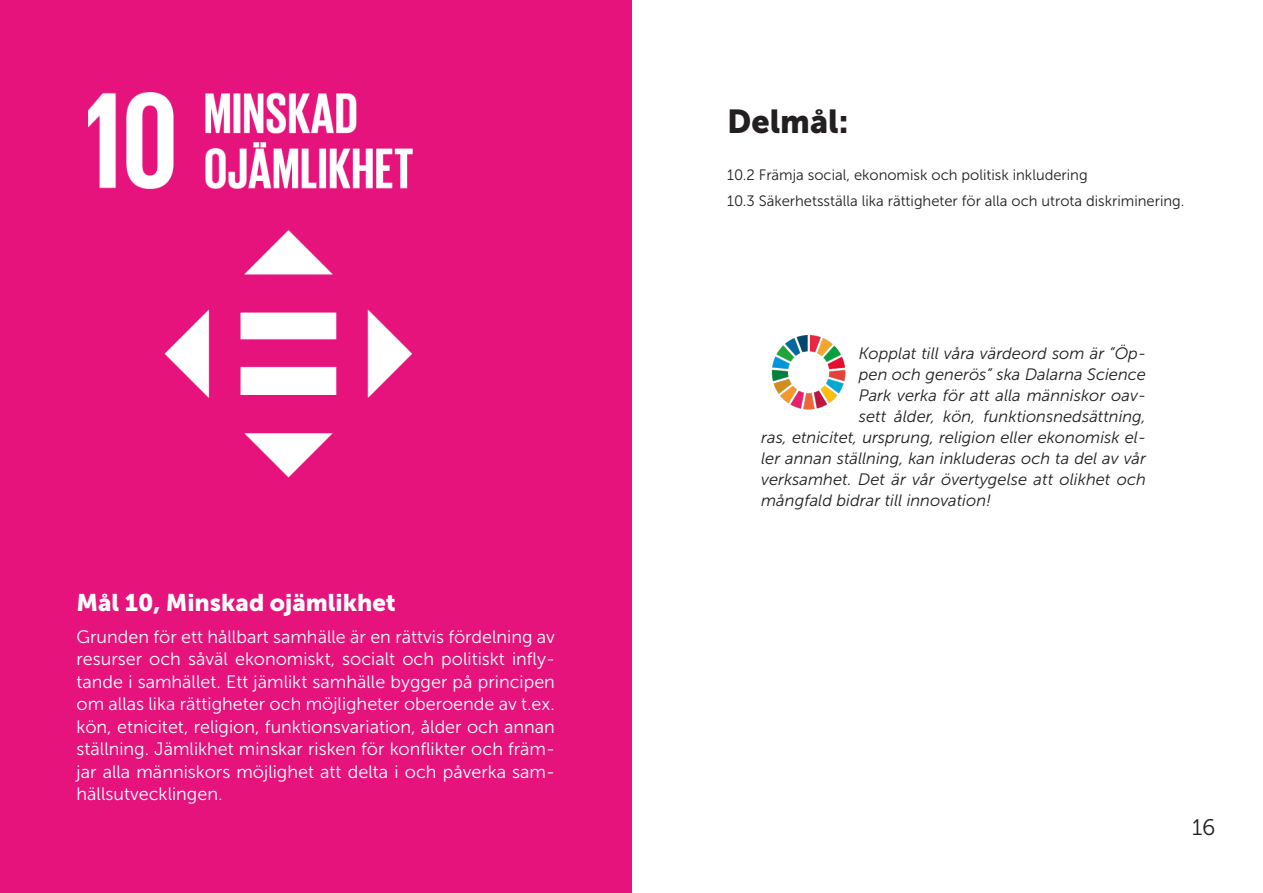
<style>
.page{position:relative;width:1263px;height:893px;background:#fff}
.page>*{position:absolute;margin:0;border:0;box-sizing:border-box;transform-origin:0 0}
.t1{font:33px "Museo Sans 900";color:#231f20}
.t2{font:24px "Museo Sans 900";color:#fff}
.t3{font:22.5px "Museo Slab 300";color:#231f20}
.t4{font:18px/22.5px "Museo Sans 300";color:#fff;text-align:justify}
.t5{font:italic 16.5px "Museo Sans 300";color:#231f20}
.t6{font:15px "Museo Sans 300";color:#231f20}
</style>
<div class="page">
<div style="left:0;top:0;width:631px;height:893px;background:#e5137b"></div>
<img style="left:88px;top:92px;width:325px;height:386px">
<img style="left:771px;top:336px;width:75px;height:74px">
<p class="t2" style="left:77px;top:589px;width:321px">Mål 10, Minskad ojämlikhet</p>
<p class="t4" style="left:77px;top:625px;width:480px">Grunden för ett hållbart samhälle är en rättvis fördelning av resurser och såväl ekonomiskt, socialt och politiskt infly&shy;tande i samhället. Ett jämlikt samhälle bygger på principen om allas lika rättigheter och möjligheter oberoende av t.ex. kön, etnicitet, religion, funktionsvariation, ålder och annan ställning. Jämlikhet minskar risken för konflikter och främ&shy;jar alla människors möjlighet att delta i och påverka sam&shy;hällsutvecklingen.</p>
<p class="t1" style="left:727px;top:103px;width:123px">Delmål:</p>
<p class="t6" style="left:727px;top:167px;width:362px">10.2 Främja social, ekonomisk och politisk inkludering</p>
<p class="t6" style="left:727px;top:193px;width:459px">10.3 Säkerhetsställa lika rättigheter för alla och utrota diskriminering.</p>
<p class="t5" style="left:859px;top:344px;width:289px">Kopplat till våra värdeord som är ”Öp-</p>
<p class="t5" style="left:859px;top:365px;width:289px">pen och generös” ska Dalarna Science</p>
<p class="t5" style="left:859px;top:386px;width:289px">Park verka för att alla människor oav-</p>
<p class="t5" style="left:859px;top:407px;width:289px">sett ålder, kön, funktionsnedsättning,</p>
<p class="t5" style="left:761px;top:428px;width:386px">ras, etnicitet, ursprung, religion eller ekonomisk el-</p>
<p class="t5" style="left:761px;top:449px;width:386px">ler annan ställning, kan inkluderas och ta del av vår</p>
<p class="t5" style="left:761px;top:470px;width:386px">verksamhet. Det är vår övertygelse att olikhet och</p>
<p class="t5" style="left:761px;top:491px;width:232px">mångfald bidrar till innovation!</p>
<p class="t3" style="left:1192px;top:815px;width:25px">16</p>
</div>
